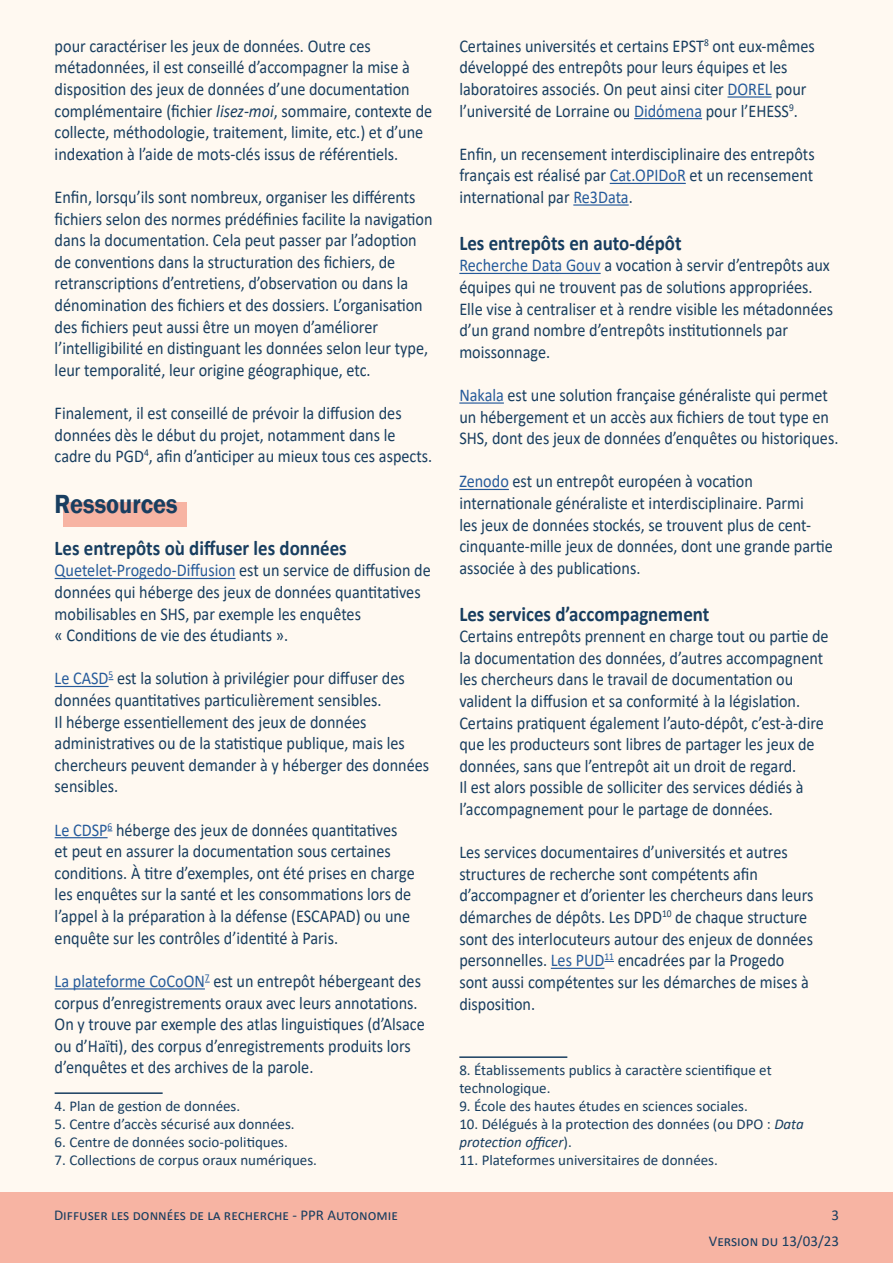
<style>
.page{position:relative;width:893px;height:1263px;background:#fff9f1}
.page>*{position:absolute;margin:0;border:0;box-sizing:border-box;transform-origin:0 0}
.t1{font:600 27px "Franklin Gothic";color:#183e60;scale:.9 1}
.t2{font:700 21px "Calibri";color:#183e60;scale:.9 1}
.t3{font:18px/21.6px "Calibri";color:#183e60;scale:.9 1}
.t4{font:15px/18px "Calibri";color:#183e60}
.s1{font-style:italic}
.s2{color:#265b9b}
</style>
<div class="page">
<div style="left:0;top:1193px;width:893px;height:70px;background:#f7b4a3"></div>
<div style="left:63px;top:502px;width:123px;height:24px;background:#f7b4a3"></div>
<hr style="left:55px;top:578px;width:181px;height:1px;background:#265b9b">
<hr style="left:55px;top:686px;width:54px;height:1px;background:#265b9b">
<hr style="left:55px;top:837px;width:53px;height:1px;background:#265b9b">
<hr style="left:55px;top:988px;width:150px;height:1px;background:#265b9b">
<hr style="left:55px;top:1092px;width:108px;height:2px;background:#183e60">
<hr style="left:727px;top:96px;width:45px;height:2px;background:#265b9b">
<hr style="left:634px;top:118px;width:68px;height:1px;background:#265b9b">
<hr style="left:610px;top:183px;width:76px;height:1px;background:#265b9b">
<hr style="left:573px;top:204px;width:56px;height:2px;background:#265b9b">
<hr style="left:459px;top:273px;width:142px;height:1px;background:#265b9b">
<hr style="left:459px;top:402px;width:45px;height:2px;background:#265b9b">
<hr style="left:459px;top:489px;width:50px;height:1px;background:#265b9b">
<hr style="left:551px;top:968px;width:53px;height:1px;background:#265b9b">
<hr style="left:459px;top:1056px;width:108px;height:2px;background:#183e60">
<p class="t3" style="left:55px;top:35px;width:421px">pour caractériser les jeux de données. Outre ces métadonnées, il est conseillé d’accompagner la mise à disposition des jeux de données d’une documentation complémentaire (fichier <span class="s1">lisez-moi</span>, sommaire, contexte de collecte, méthodologie, traitement, limite, etc.) et d’une indexation à l’aide de mots-clés issus de référentiels.</p>
<p class="t3" style="left:55px;top:186px;width:421px">Enfin, lorsqu’ils sont nombreux, organiser les différents fichiers selon des normes prédéfinies facilite la navigation dans la documentation. Cela peut passer par l’adoption de conventions dans la structuration des fichiers, de retranscriptions d’entretiens, d’observation ou dans la dénomination des fichiers et des dossiers. L’organisation des fichiers peut aussi être un moyen d’améliorer l’intelligibilité en distinguant les données selon leur type, leur temporalité, leur origine géographique, etc.</p>
<p class="t3" style="left:55px;top:402px;width:421px">Finalement, il est conseillé de prévoir la diffusion des données dès le début du projet, notamment dans le cadre du PGD<sup>4</sup>, afin d’anticiper au mieux tous ces aspects.</p>
<h1 class="t1" style="left:55px;top:492px;width:138px">Ressources</h1>
<p class="t2" style="left:55px;top:533px;width:326px">Les entrepôts où diffuser les données</p>
<p class="t3" style="left:55px;top:559px;width:419px"><span class="s2">Quetelet-Progedo-Diffusion</span> est un service de diffusion de données qui héberge des jeux de données quantitatives mobilisables en SHS, par exemple les enquêtes<br>« Conditions de vie des étudiants ».</p>
<p class="t3" style="left:55px;top:667px;width:418px"><span class="s2">Le CASD</span><sup>5</sup> est la solution à privilégier pour diffuser des données quantitatives particulièrement sensibles.<br>Il héberge essentiellement des jeux de données administratives ou de la statistique publique, mais les chercheurs peuvent demander à y héberger des données sensibles.</p>
<p class="t3" style="left:55px;top:818px;width:402px"><span class="s2">Le CDSP</span><sup>6</sup> héberge des jeux de données quantitatives et peut en assurer la documentation sous certaines conditions. À titre d’exemples, ont été prises en charge les enquêtes sur la santé et les consommations lors de l’appel à la préparation à la défense (ESCAPAD) ou une enquête sur les contrôles d’identité à Paris.</p>
<p class="t3" style="left:55px;top:970px;width:413px"><span class="s2">La plateforme CoCoON</span><sup>7</sup> est un entrepôt hébergeant des corpus d’enregistrements oraux avec leurs annotations.<br>On y trouve par exemple des atlas linguistiques (d’Alsace ou d’Haïti), des corpus d’enregistrements produits lors d’enquêtes et des archives de la parole.</p>
<p class="t4" style="left:55px;top:1097px;width:187px">4. Plan de gestion de données.</p>
<p class="t4" style="left:55px;top:1115px;width:242px">5. Centre d’accès sécurisé aux données.</p>
<p class="t4" style="left:55px;top:1133px;width:235px">6. Centre de données socio-politiques.</p>
<p class="t4" style="left:55px;top:1151px;width:264px">7. Collections de corpus oraux numériques.</p>
<p class="t3" style="left:459px;top:35px;width:397px">Certaines universités et certains EPST<sup>8</sup> ont eux-mêmes développé des entrepôts pour leurs équipes et les laboratoires associés. On peut ainsi citer <span class="s2">DOREL</span> pour l’université de Lorraine ou <span class="s2">Didόmena</span> pour l’EHESS<sup>9</sup>.</p>
<p class="t3" style="left:459px;top:143px;width:396px;text-align:justify">Enfin, un recensement interdisciplinaire des entrepôts français est réalisé par <span class="s2">Cat.OPIDoR</span> et un recensement international par <span class="s2">Re3Data</span>.</p>
<p class="t2" style="left:459px;top:228px;width:249px">Les entrepôts en auto-dépôt</p>
<p class="t3" style="left:459px;top:254px;width:417px"><span class="s2">Recherche Data Gouv</span> a vocation à servir d’entrepôts aux équipes qui ne trouvent pas de solutions appropriées.<br>Elle vise à centraliser et à rendre visible les métadonnées d’un grand nombre d’entrepôts institutionnels par moissonnage.</p>
<p class="t3" style="left:459px;top:384px;width:423px"><span class="s2">Nakala</span> est une solution française généraliste qui permet un hébergement et un accès aux fichiers de tout type en<br>SHS, dont des jeux de données d’enquêtes ou historiques.</p>
<p class="t3" style="left:459px;top:470px;width:417px"><span class="s2">Zenodo</span> est un entrepôt européen à vocation internationale généraliste et interdisciplinaire. Parmi<br>les jeux de données stockés, se trouvent plus de cent&shy;cinquante-mille jeux de données, dont une grande partie associée à des publications.</p>
<p class="t2" style="left:459px;top:599px;width:279px">Les services d’accompagnement</p>
<p class="t3" style="left:459px;top:625px;width:412px">Certains entrepôts prennent en charge tout ou partie de la documentation des données, d’autres accompagnent les chercheurs dans le travail de documentation ou valident la diffusion et sa conformité à la législation.<br>Certains pratiquent également l’auto-dépôt, c’est-à-dire que les producteurs sont libres de partager les jeux de données, sans que l’entrepôt ait un droit de regard.<br>Il est alors possible de solliciter des services dédiés à l’accompagnement pour le partage de données.</p>
<p class="t3" style="left:459px;top:841px;width:395px">Les services documentaires d’universités et autres structures de recherche sont compétents afin d’accompagner et d’orienter les chercheurs dans leurs démarches de dépôts. Les DPD<sup>10</sup> de chaque structure sont des interlocuteurs autour des enjeux de données personnelles. <span class="s2">Les PUD</span><sup>11</sup> encadrées par la Progedo sont aussi compétentes sur les démarches de mises à disposition.</p>
<p class="t4" style="left:459px;top:1061px;width:314px">8. Établissements publics à caractère scientifique et technologique.</p>
<p class="t4" style="left:459px;top:1097px;width:290px">9. École des hautes études en sciences sociales.</p>
<p class="t4" style="left:459px;top:1115px;width:346px">10. Délégués à la protection des données (ou DPO : <span class="s1">Data protection officer</span>).</p>
<p class="t4" style="left:459px;top:1151px;width:260px">11. Plateformes universitaires de données.</p>
<p class="t4" style="left:54px;top:1206px;width:345px">Diffuser les données de la recherche - PPR Autonomie</p>
<p class="t4" style="left:831px;top:1206px;width:9px">3</p>
<p class="t4" style="left:709px;top:1231px;width:132px">Version du 13/03/23</p>
</div>
